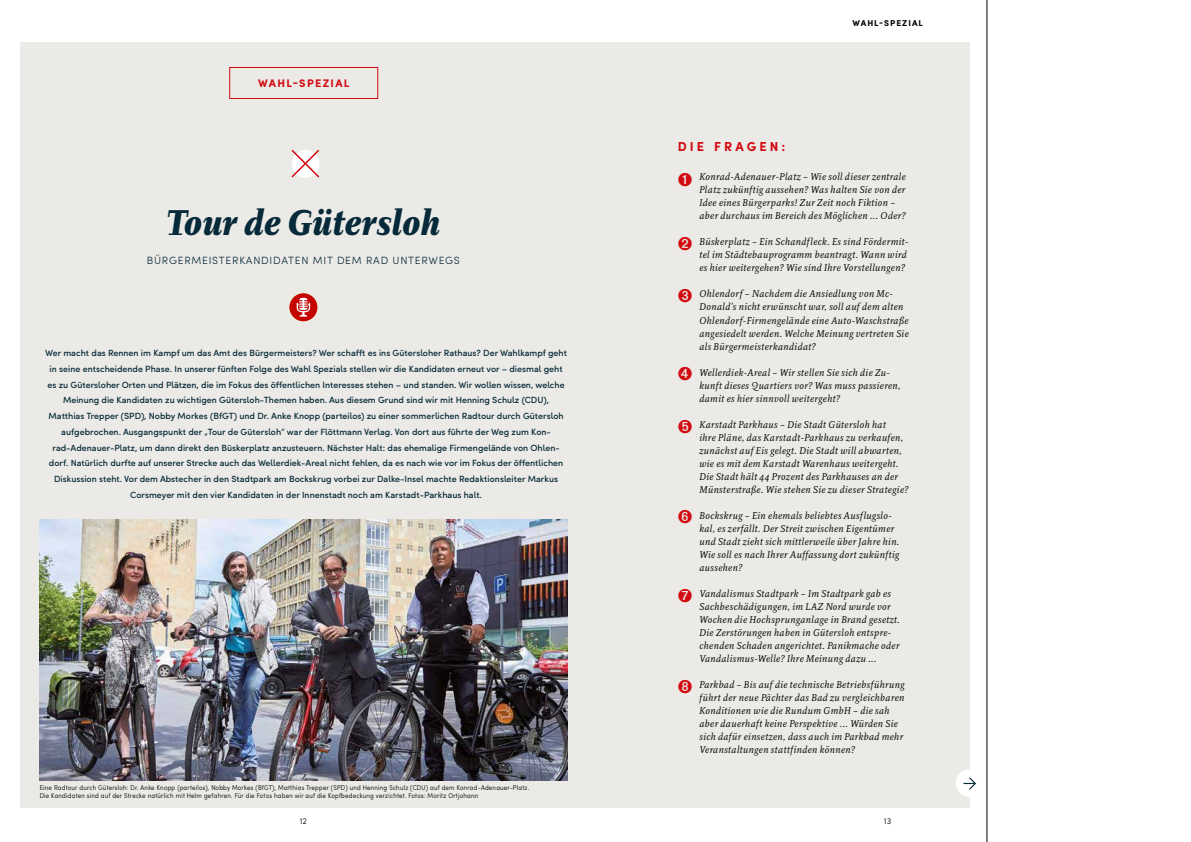
<style>
.page{position:relative;width:1191px;height:842px;background:#fff}
.page>*{position:absolute;margin:0;border:0;box-sizing:border-box;transform-origin:0 0}
.t1{font:italic 900 36px "Diogenes";letter-spacing:.01em;color:#062a39}
.t2{font:700 13px "Sofia Pro";letter-spacing:.24em;color:#d20a11}
.t3{font:700 11px "Sofia Pro";letter-spacing:.12em;color:#d20a11}
.t4{font:300 10.5px "Sofia Pro";letter-spacing:.07em;color:#062a39}
.t5{font:italic 300 10px/13px "Diogenes";letter-spacing:.035em;color:#000}
.t6{font:500 9px/15.8px "Sofia Pro";color:#062a39;text-align:center}
.t7{font:700 8.5px "Sofia Pro";letter-spacing:.12em;color:#000}
.t8{font:300 8.5px "Sofia Pro";color:#000}
.t9{font:300 condensed 7px/8.4px "Sofia Pro";letter-spacing:.035em;color:#000}
</style>
<div class="page">
<hr style="left:986px;top:0;width:2px;height:842px;background:#7f7f7f">
<div style="left:20px;top:43px;width:949px;height:765px;background:#eceae6"></div>
<div style="left:229px;top:67px;width:149px;height:32px;border:1px solid #d20a11"></div>
<svg style="left:291px;top:149px;width:29px;height:29px"></svg>
<svg style="left:289px;top:293px;width:28px;height:28px"></svg>
<svg style="left:297px;top:298px;width:13px;height:19px"></svg>
<img style="left:40px;top:520px;width:527px;height:261px">
<div style="left:956px;top:769px;width:27px;height:28px;background:#fff;border-radius:50%"></div>
<svg style="left:963px;top:778px;width:13px;height:11px"></svg>
<p class="t3" style="left:258px;top:74px;width:93px">WAHL-SPEZIAL</p>
<h1 class="t1" style="left:167px;top:201px;width:275px">Tour de Gütersloh</h1>
<p class="t4" style="left:147px;top:252px;width:314px">BÜRGERMEISTERKANDIDATEN MIT DEM RAD UNTERWEGS</p>
<p class="t6" style="left:45px;top:345px;width:523px">Wer macht das Rennen im Kampf um das Amt des Bürgermeisters? Wer schafft es ins Gütersloher Rathaus? Der Wahlkampf geht in seine entscheidende Phase. In unserer fünften Folge des Wahl Spezials stellen wir die Kandidaten erneut vor – diesmal geht es zu Gütersloher Orten und Plätzen, die im Fokus des öffentlichen Interesses stehen – und standen. Wir wollen wissen, welche Meinung die Kandidaten zu wichtigen Gütersloh-Themen haben. Aus diesem Grund sind wir mit Henning Schulz (CDU), Matthias Trepper (SPD), Nobby Morkes (BfGT) und Dr. Anke Knopp (parteilos) zu einer sommerlichen Radtour durch Gütersloh aufgebrochen. Ausgangspunkt der „Tour de Gütersloh“ war der Flöttmann Verlag. Von dort aus führte der Weg zum Kon&shy;rad-Adenauer-Platz, um dann direkt den Büskerplatz anzusteuern. Nächster Halt: das ehemalige Firmengelände von Ohlen&shy;dorf. Natürlich durfte auf unserer Strecke auch das Wellerdiek-Areal nicht fehlen, da es nach wie vor im Fokus der öffentlichen Diskussion steht. Vor dem Abstecher in den Stadtpark am Bockskrug vorbei zur Dalke-Insel machte Redaktionsleiter Markus Corsmeyer mit den vier Kandidaten in der Innenstadt noch am Karstadt-Parkhaus halt.</p>
<p class="t9" style="left:40px;top:783px;width:491px">Eine Radtour durch Gütersloh: Dr. Anke Knopp (parteilos), Nobby Morkes (BfGT), Matthias Trepper (SPD) und Henning Schulz (CDU) auf dem Konrad-Adenauer-Platz.<br>Die Kandidaten sind auf der Strecke natürlich mit Helm gefahren. Für die Fotos haben wir auf die Kopfbedeckung verzichtet. Fotos: Moritz Ortjohann</p>
<p class="t7" style="left:852px;top:17px;width:72px">WAHL-SPEZIAL</p>
<h2 class="t2" style="left:677px;top:137px;width:109px">DIE FRAGEN:</h2>
<p class="t5" style="left:699px;top:171px;width:208px">Konrad-Adenauer-Platz – Wie soll dieser zentrale Platz zukünftig aussehen? Was halten Sie von der Idee eines Bürgerparks! Zur Zeit noch Fiktion – aber durchaus im Bereich des Möglichen ... Oder?</p>
<p class="t5" style="left:699px;top:236px;width:211px">Büskerplatz – Ein Schandfleck. Es sind Fördermit&shy;tel im Städtebauprogramm beantragt. Wann wird es hier weitergehen? Wie sind Ihre Vorstellungen?</p>
<p class="t5" style="left:699px;top:288px;width:211px">Ohlendorf – Nachdem die Ansiedlung von Mc-Donald’s nicht erwünscht war, soll auf dem alten Ohlendorf-Firmengelände eine Auto-Waschstraße angesiedelt werden. Welche Meinung vertreten Sie als Bürgermeisterkandidat?</p>
<p class="t5" style="left:699px;top:366px;width:203px">Wellerdiek-Areal – Wir stellen Sie sich die Zu&shy;kunft dieses Quartiers vor? Was muss passieren, damit es hier sinnvoll weitergeht?</p>
<p class="t5" style="left:699px;top:418px;width:211px">Karstadt Parkhaus – Die Stadt Gütersloh hat<br>ihre Pläne, das Karstadt-Parkhaus zu verkaufen, zunächst auf Eis gelegt. Die Stadt will abwarten, wie es mit dem Karstadt Warenhaus weitergeht.<br>Die Stadt hält 44 Prozent des Parkhauses an der Münsterstraße. Wie stehen Sie zu dieser Strategie?</p>
<p class="t5" style="left:699px;top:509px;width:201px">Bockskrug – Ein ehemals beliebtes Ausflugslo&shy;kal, es zerfällt. Der Streit zwischen Eigentümer und Stadt zieht sich mittlerweile über Jahre hin.<br>Wie soll es nach Ihrer Auffassung dort zukünftig aussehen?</p>
<p class="t5" style="left:699px;top:587px;width:202px">Vandalismus Stadtpark – Im Stadtpark gab es Sachbeschädigungen, im LAZ Nord wurde vor Wochen die Hochsprunganlage in Brand gesetzt.<br>Die Zerstörungen haben in Gütersloh entspre&shy;chenden Schaden angerichtet. Panikmache oder Vandalismus-Welle? Ihre Meinung dazu ...</p>
<p class="t5" style="left:699px;top:678px;width:207px">Parkbad – Bis auf die technische Betriebsführung führt der neue Pächter das Bad zu vergleichbaren Konditionen wie die Rundum GmbH – die sah aber dauerhaft keine Perspektive ... Würden Sie sich dafür einsetzen, dass auch im Parkbad mehr Veranstaltungen stattfinden können?</p>
<p class="t8" style="left:300px;top:815px;width:9px">12</p>
<p class="t8" style="left:884px;top:815px;width:9px">13</p>
</div>
